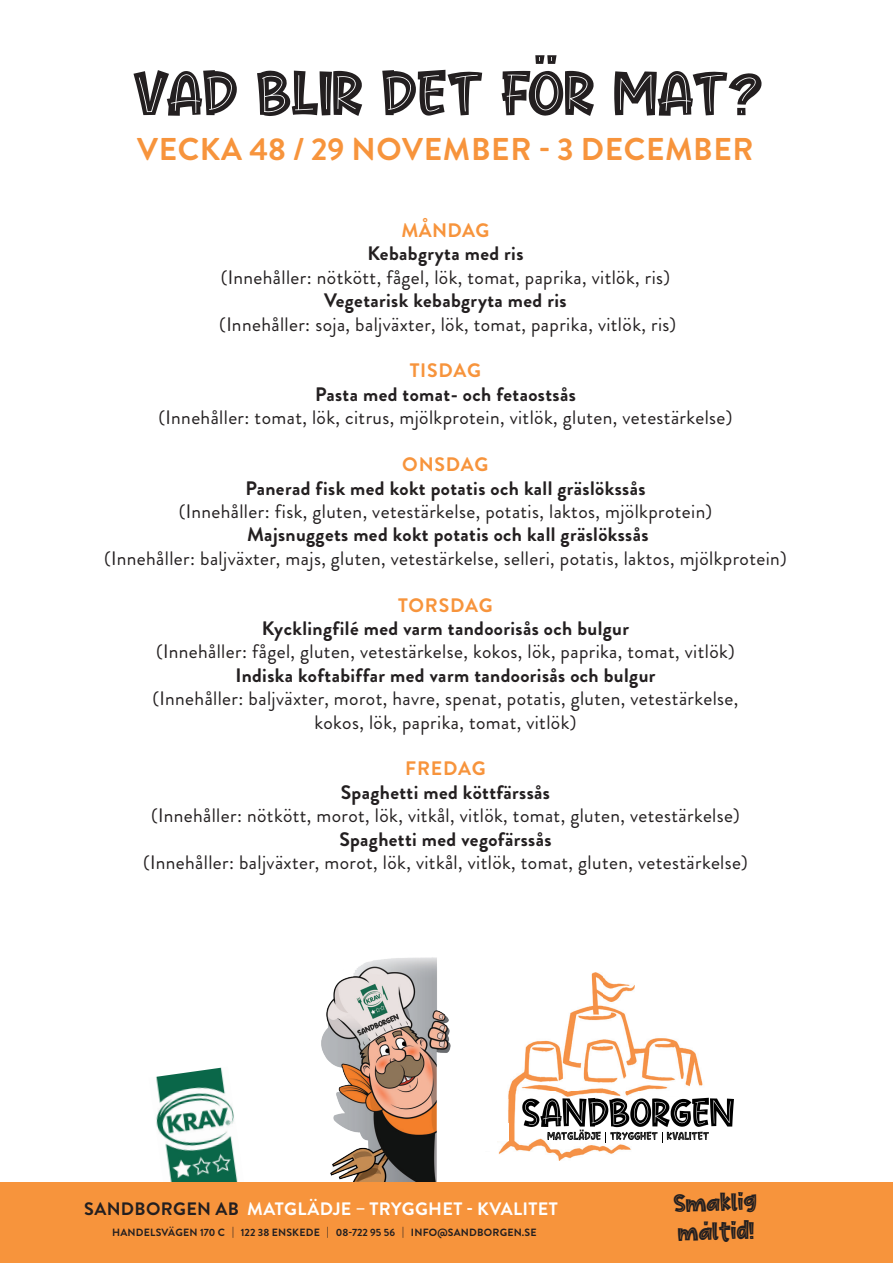
<style>
.page{position:relative;width:893px;height:1263px;background:#fff}
.page>*{position:absolute;margin:0;border:0;box-sizing:border-box;transform-origin:0 0}
.t1{font:60px "Cute Maple";color:#231f20}
.t2{font:54px "Cute Maple";color:#231f20}
.t3{font:700 31.5px "Brandon Grotesque";letter-spacing:.02em;color:#f7943c}
.t4{font:24px/28.8px "Cute Maple";color:#231f20}
.t5{font:19.5px/23.4px "Brandon Grotesque";letter-spacing:.02em;color:#231f20;text-align:center}
.t6{font:700 19.5px "Brandon Grotesque";letter-spacing:.02em;color:#231f20}
.t7{font:700 19.5px "Brandon Grotesque";letter-spacing:.035em;color:#f7943c}
.t8{font:700 18px "Brandon Grotesque";letter-spacing:.02em;color:#fff}
.t9{font:700 10.5px "Brandon Grotesque";letter-spacing:.02em;color:#231f20}
.s1{color:#231f20}
</style>
<div class="page">
<img style="left:156px;top:1067px;width:82px;height:115px">
<div style="left:0;top:1182px;width:893px;height:81px;background:#f7943c"></div>
<img style="left:497px;top:972px;width:206px;height:188px">
<div style="left:523px;top:1097px;width:236px;height:40px;background:#fff"></div>
<div style="left:495px;top:1123px;width:14px;height:18px;background:#fff"></div>
<svg style="left:522px;top:1098px;width:212px;height:45px"></svg>
<img style="left:321px;top:957px;width:130px;height:224px">
<h2 class="t2" style="left:535px;top:20px;width:25px">..</h2>
<h1 class="t1" style="left:134px;top:65px;width:631px">VAD BLIR DET FOR MAT?</h1>
<h3 class="t3" style="left:137px;top:127px;width:618px">VECKA 48 / 29 NOVEMBER - 3 DECEMBER</h3>
<p class="t7" style="left:401px;top:217px;width:89px">MÅNDAG</p>
<p class="t6" style="left:367px;top:240px;width:158px">Kebabgryta med ris</p>
<p class="t5" style="left:221px;top:266px;width:451px">(Innehåller: nötkött, fågel, lök, tomat, paprika, vitlök, ris)</p>
<p class="t6" style="left:324px;top:287px;width:244px">Vegetarisk kebabgryta med ris</p>
<p class="t5" style="left:219px;top:313px;width:459px">(Innehåller: soja, baljväxter, lök, tomat, paprika, vitlök, ris)</p>
<p class="t7" style="left:410px;top:357px;width:73px">TISDAG</p>
<p class="t6" style="left:315px;top:381px;width:262px">Pasta med tomat- och fetaostsås</p>
<p class="t5" style="left:159px;top:406px;width:575px">(Innehåller: tomat, lök, citrus, mjölkprotein, vitlök, gluten, vetestärkelse)</p>
<p class="t7" style="left:402px;top:451px;width:88px">ONSDAG</p>
<p class="t6" style="left:245px;top:474px;width:401px">Panerad fisk med kokt potatis och kall gräslökssås</p>
<p class="t5" style="left:179px;top:500px;width:535px">(Innehåller: fisk, gluten, vetestärkelse, potatis, laktos, mjölkprotein)</p>
<p class="t6" style="left:247px;top:521px;width:403px">Majsnuggets med kokt potatis och kall gräslökssås</p>
<p class="t5" style="left:104px;top:547px;width:684px">(Innehåller: baljväxter, majs, gluten, vetestärkelse, selleri, potatis, laktos, mjölkprotein)</p>
<p class="t7" style="left:398px;top:591px;width:96px">TORSDAG</p>
<p class="t6" style="left:262px;top:615px;width:369px">Kycklingfilé med varm tandoorisås och bulgur</p>
<p class="t5" style="left:156px;top:640px;width:580px">(Innehåller: fågel, gluten, vetestärkelse, kokos, lök, paprika, tomat, vitlök)</p>
<p class="t6" style="left:235px;top:661px;width:422px">Indiska koftabiffar med varm tandoorisås och bulgur</p>
<p class="t5" style="left:152px;top:687px;width:587px">(Innehåller: baljväxter, morot, havre, spenat, potatis, gluten, vetestärkelse, kokos, lök, paprika, tomat, vitlök)</p>
<p class="t7" style="left:405px;top:755px;width:82px">FREDAG</p>
<p class="t6" style="left:341px;top:778px;width:211px">Spaghetti med köttfärssås</p>
<p class="t5" style="left:151px;top:804px;width:590px">(Innehåller: nötkött, morot, lök, vitkål, vitlök, tomat, gluten, vetestärkelse)</p>
<p class="t6" style="left:339px;top:825px;width:214px">Spaghetti med vegofärssås</p>
<p class="t5" style="left:143px;top:851px;width:606px">(Innehåller: baljväxter, morot, lök, vitkål, vitlök, tomat, gluten, vetestärkelse)</p>
<p class="t8" style="left:84px;top:1196px;width:475px"><span class="s1">SANDBORGEN AB</span> MATGLÄDJE – TRYGGHET - KVALITET</p>
<p class="t9" style="left:112px;top:1225px;width:426px">HANDELSVÄGEN 170 C | 122 38 ENSKEDE | 08-722 95 56 | INFO@SANDBORGEN.SE</p>
<p class="t4" style="left:674px;top:1190px;width:84px;rotate:-1deg">Smaklig maltid!</p>
<p class="t4" style="left:704px;top:1203px;width:7px">.</p>
</div>
